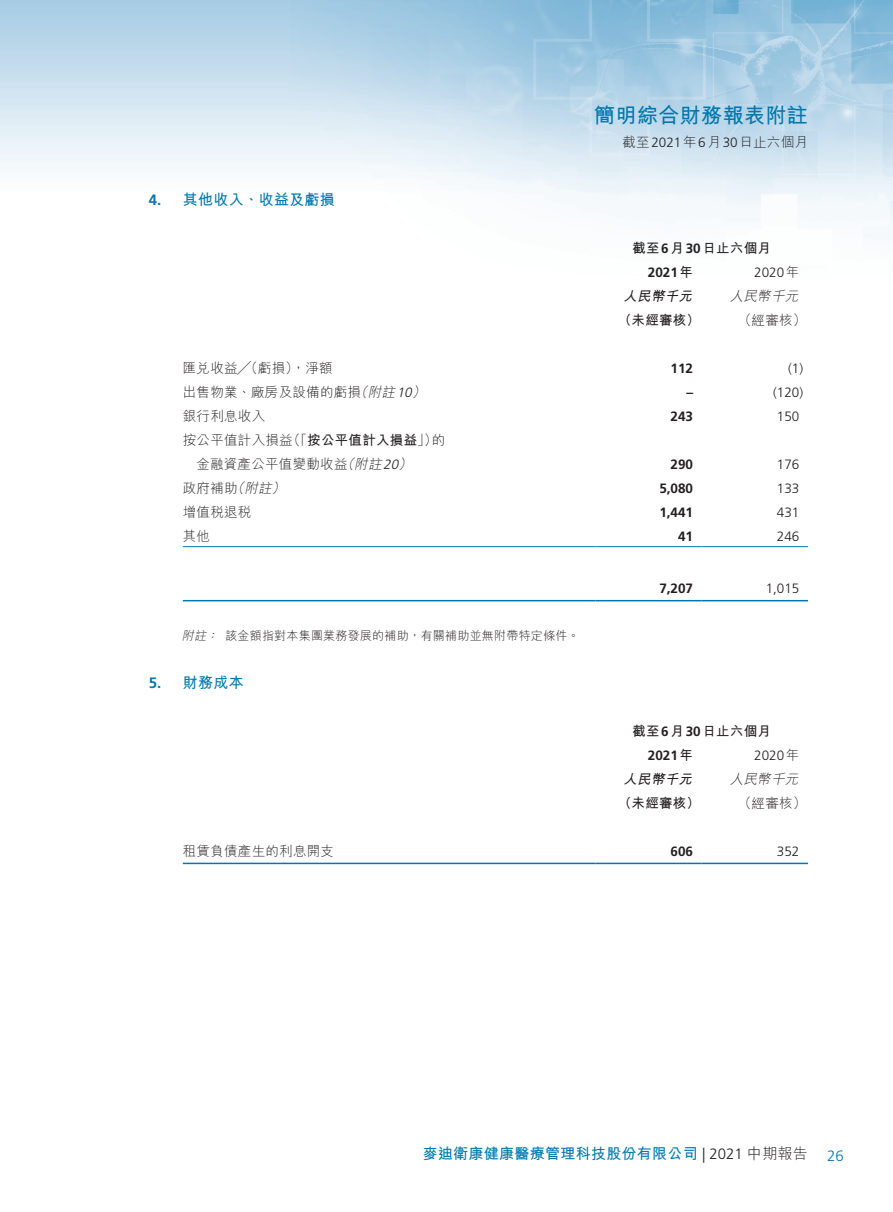
<style>
.page{position:relative;width:893px;height:1212px;background:#fff}
.page>*{position:absolute;margin:0;border:0;box-sizing:border-box;transform-origin:0 0}
.t1{font:700 21px "M Hei HK";letter-spacing:.02em;color:#0078ae}
._01_H1{font:700 15px "M Hei HK";letter-spacing:.02em;color:#0078ae}
._01_H1-2{font:700 15px "Frutiger LT Std";color:#0078ae}
.t2{font:300 15px "Frutiger LT Std";color:#0078ae}
._50_Table_txt{font:300 13.5px "M Hei HK";letter-spacing:.02em;color:#231f20}
._50_Table_txt-2{font:700 13.5px "M Hei HK";letter-spacing:.02em;color:#231f20}
._50_Table_txt-3{font:300 13.5px "Frutiger LT Std";color:#231f20}
._50_Table_txt-4{font:700 13.5px "Frutiger LT Std";color:#231f20}
._50_Table_txt-5{font:italic 300 13.5px "M Hei HK";color:#231f20}
._50_Table_txt-6{font:italic 700 13.5px "M Hei HK";color:#231f20}
._06_Notes{font:300 12px "M Hei HK";letter-spacing:.02em;color:#231f20}
._06_Notes-2{font:italic 300 12px "M Hei HK";color:#231f20}
.s1{font-family:"Frutiger LT Std"}
.s2{font-family:"M Hei HK"}
.s3{font-weight:300}
.s4{font-style:italic}
.s5{font-family:"Frutiger LT Std";font-weight:300;color:#231f20}
.s6{font-weight:300;color:#231f20}
</style>
<div class="page">
<img style="left:0;top:0;width:893px;height:548px">
<hr style="left:183px;top:546px;width:412px;height:1px;background:#0078ae">
<hr style="left:595px;top:546px;width:107px;height:1px;background:#0078ae">
<hr style="left:702px;top:546px;width:106px;height:1px;background:#0078ae">
<hr style="left:183px;top:600px;width:412px;height:1px;background:#0078ae">
<hr style="left:595px;top:600px;width:107px;height:1px;background:#0078ae">
<hr style="left:702px;top:600px;width:106px;height:1px;background:#0078ae">
<hr style="left:183px;top:863px;width:412px;height:1px;background:#0078ae">
<hr style="left:595px;top:863px;width:107px;height:1px;background:#0078ae">
<hr style="left:702px;top:863px;width:106px;height:1px;background:#0078ae">
<p class="_01_H1-2" style="left:149px;top:191px;width:14px">4.</p>
<p class="_01_H1-2" style="left:149px;top:674px;width:14px">5.</p>
<h1 class="t1" style="left:594px;top:100px;width:215px">簡明綜合財務報表附註</h1>
<p class="_50_Table_txt" style="left:622px;top:135px;width:187px">截至<span class="s1">2021</span>年<span class="s1">6</span>月<span class="s1">30</span>日止六個月</p>
<p class="_01_H1" style="left:183px;top:188px;width:154px">其他收入、收益及虧損</p>
<p class="_50_Table_txt-2" style="left:632px;top:238px;width:140px">截至<span class="s1">6</span>月<span class="s1">30</span>日止六個月</p>
<p class="_50_Table_txt-3" style="left:754px;top:264px;width:47px">2020 <span class="s2">年</span></p>
<p class="_50_Table_txt-4" style="left:648px;top:264px;width:47px">2021<span class="s2">年</span></p>
<p class="_50_Table_txt-6" style="left:623px;top:286px;width:74px">人民幣千元</p>
<p class="_50_Table_txt-5" style="left:730px;top:289px;width:73px">人民幣千元</p>
<p class="_50_Table_txt-2" style="left:618px;top:310px;width:83px">（未經審核）</p>
<p class="_50_Table_txt" style="left:738px;top:313px;width:70px">（經審核(</p>
<p class="_50_Table_txt" style="left:183px;top:361px;width:151px">匯兌收益╱（虧損，）淨額</p>
<p class="_50_Table_txt-4" style="left:671px;top:360px;width:24px">112</p>
<p class="_50_Table_txt-3" style="left:788px;top:360px;width:17px">(1)</p>
<p class="_50_Table_txt-5" style="left:354px;top:385px;width:18px">（</p>
<p class="_50_Table_txt-5" style="left:412px;top:385px;width:18px">(</p>
<p class="_50_Table_txt-5" style="left:368px;top:385px;width:49px">附註<span class="s1">10</span></p>
<p class="_50_Table_txt" style="left:183px;top:385px;width:180px">出售物業、廠房及設備的虧損</p>
<p class="_50_Table_txt-4" style="left:686px;top:384px;width:8px">–</p>
<p class="_50_Table_txt-3" style="left:773px;top:384px;width:32px">)120(</p>
<p class="_50_Table_txt" style="left:183px;top:409px;width:84px">銀行利息收入</p>
<p class="_50_Table_txt-4" style="left:671px;top:408px;width:24px">243</p>
<p class="_50_Table_txt-3" style="left:777px;top:408px;width:24px">150</p>
<p class="_50_Table_txt-2" style="left:287px;top:430px;width:152px"><span class="s3">（「</span>按公平值計入損益<span class="s3">」）</span></p>
<p class="_50_Table_txt" style="left:183px;top:433px;width:111px">按公平值計入損益</p>
<p class="_50_Table_txt" style="left:432px;top:433px;width:15px">的</p>
<p class="_50_Table_txt-5" style="left:341px;top:457px;width:18px">（</p>
<p class="_50_Table_txt-5" style="left:398px;top:457px;width:18px">(</p>
<p class="_50_Table_txt-5" style="left:354px;top:457px;width:49px">附註<span class="s1">20</span></p>
<p class="_50_Table_txt" style="left:196px;top:457px;width:153px">金融資產公平值變動收益</p>
<p class="_50_Table_txt-4" style="left:671px;top:456px;width:24px">290</p>
<p class="_50_Table_txt-3" style="left:777px;top:456px;width:24px">176</p>
<p class="_50_Table_txt-5" style="left:231px;top:481px;width:18px">（</p>
<p class="_50_Table_txt-5" style="left:272px;top:481px;width:18px">(</p>
<p class="_50_Table_txt-5" style="left:244px;top:481px;width:32px">附註</p>
<p class="_50_Table_txt" style="left:183px;top:481px;width:56px">政府補助</p>
<p class="_50_Table_txt-4" style="left:659px;top:480px;width:35px">5,080</p>
<p class="_50_Table_txt-3" style="left:777px;top:480px;width:24px">133</p>
<p class="_50_Table_txt" style="left:183px;top:505px;width:70px">增值稅退稅</p>
<p class="_50_Table_txt-4" style="left:659px;top:504px;width:35px">1,441</p>
<p class="_50_Table_txt-3" style="left:777px;top:504px;width:24px">431</p>
<p class="_50_Table_txt" style="left:183px;top:529px;width:29px">其他</p>
<p class="_50_Table_txt-4" style="left:678px;top:528px;width:17px">41</p>
<p class="_50_Table_txt-3" style="left:777px;top:528px;width:24px">246</p>
<p class="_50_Table_txt-4" style="left:659px;top:581px;width:35px">7,207</p>
<p class="_50_Table_txt-3" style="left:766px;top:581px;width:35px">1,015</p>
<p class="_06_Notes-2" style="left:182px;top:629px;width:28px">附註</p>
<p class="_01_H1" style="left:183px;top:672px;width:62px">財務成本</p>
<p class="_06_Notes" style="left:206px;top:629px;width:375px"><span class="s4">：</span>該金額指對本集團業務發展的補助，有關補助並無附帶特定條件。</p>
<p class="_50_Table_txt-2" style="left:632px;top:721px;width:140px">截至<span class="s1">6</span>月<span class="s1">30</span>日止六個月</p>
<p class="_50_Table_txt-3" style="left:754px;top:748px;width:47px">2020 <span class="s2">年</span></p>
<p class="_50_Table_txt-4" style="left:648px;top:747px;width:47px">2021<span class="s2">年</span></p>
<p class="_50_Table_txt-6" style="left:623px;top:769px;width:74px">人民幣千元</p>
<p class="_50_Table_txt-5" style="left:730px;top:772px;width:73px">人民幣千元</p>
<p class="_50_Table_txt-2" style="left:618px;top:793px;width:83px">（未經審核）</p>
<p class="_50_Table_txt" style="left:738px;top:796px;width:70px">（經審核(</p>
<p class="_50_Table_txt" style="left:183px;top:844px;width:153px">租賃負債產生的利息開支</p>
<p class="_50_Table_txt-4" style="left:671px;top:843px;width:24px">606</p>
<p class="_50_Table_txt-3" style="left:777px;top:844px;width:24px">352</p>
<p class="_01_H1" style="left:423px;top:1143px;width:387px">麥迪衛康健康醫療管理科技股份有限公司 <span class="s5">| 2021</span> <span class="s6">中期報告</span></p>
<p class="t2" style="left:827px;top:1147px;width:18px">26</p>
</div>
